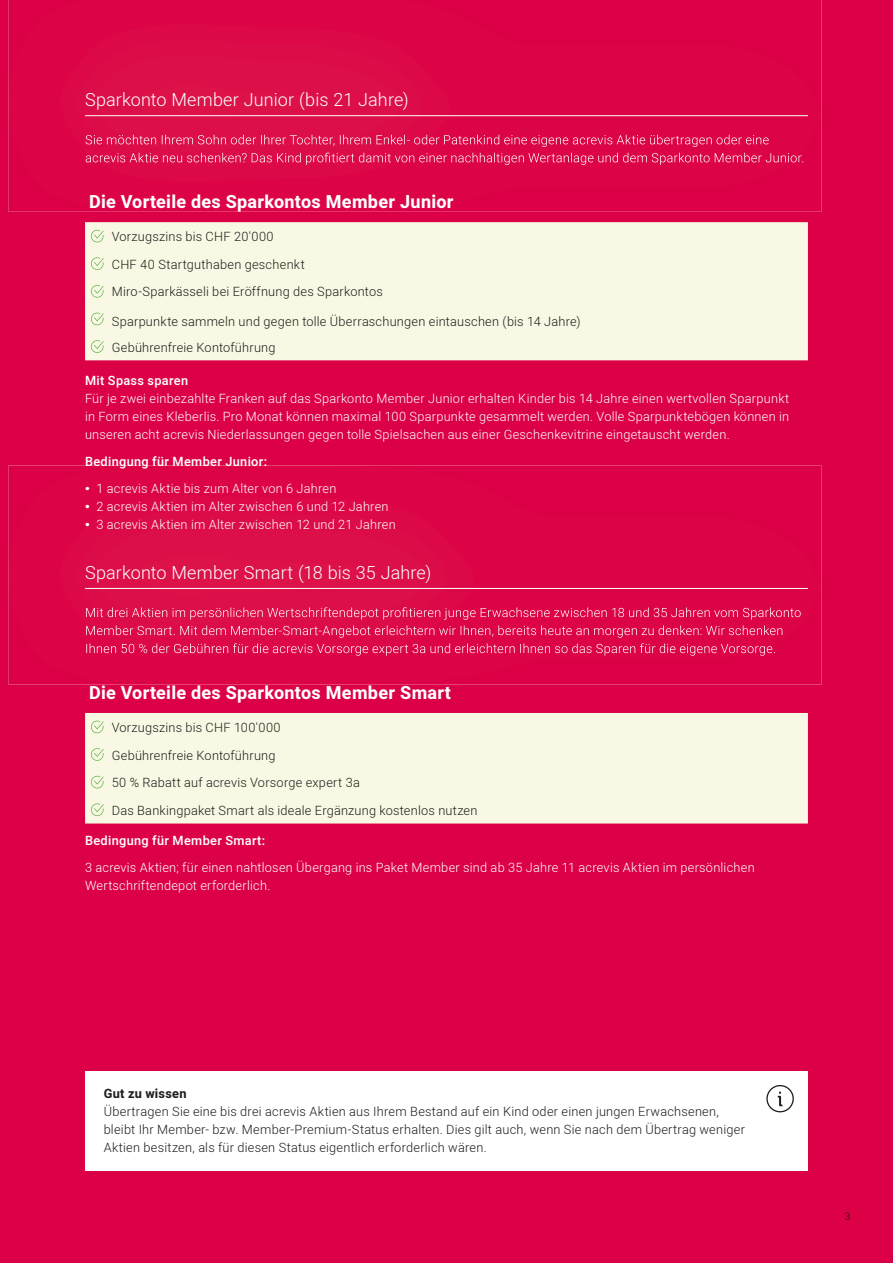
<style>
.page{position:relative;width:893px;height:1263px;background:#dc0047}
.page>*{position:absolute;margin:0;border:0;box-sizing:border-box;transform-origin:0 0}
.t1{font:700 18px "Heebo";letter-spacing:.015em;color:#fff}
.t2{font:300 18px "Heebo";letter-spacing:.005em;color:#fff}
.t3{font:300 12.75px/27.6px "Heebo";letter-spacing:.02em;color:#1d1d1b}
.t4{font:300 12.75px/18px "Heebo";letter-spacing:.02em;color:#fff;text-align:justify}
.t5{font:500 12.75px "Heebo";letter-spacing:.025em;color:#fff}
.t6{font:700 12.75px "Heebo";letter-spacing:.025em;color:#1d1d1b}
.t7{font:300 10.5px "Heebo";color:#1d1d1b}
.s1{font-family:"Ubuntu";font-weight:500}
</style>
<div class="page">
<svg style="left:845px;top:1213px;width:5px;height:7px"></svg>
<img style="left:8px;top:0;width:814px;height:212px">
<img style="left:86px;top:135px;width:683px;height:12px">
<img style="left:86px;top:153px;width:718px;height:12px">
<hr style="left:85px;top:115px;width:723px;height:1px;background:#fff">
<img style="left:8px;top:465px;width:814px;height:219px">
<img style="left:86px;top:607px;width:715px;height:13px">
<img style="left:86px;top:625px;width:697px;height:13px">
<img style="left:86px;top:643px;width:690px;height:13px">
<hr style="left:85px;top:588px;width:723px;height:1px;background:#fff">
<div style="left:85px;top:1071px;width:723px;height:99px;background:#fff"></div>
<svg style="left:766px;top:1085px;width:28px;height:27px"></svg>
<div style="left:85px;top:222px;width:723px;height:138px;background:#f8f8e4"></div>
<svg style="left:91px;top:230px;width:13px;height:12px"></svg>
<svg style="left:91px;top:257px;width:13px;height:13px"></svg>
<svg style="left:91px;top:285px;width:13px;height:13px"></svg>
<svg style="left:91px;top:313px;width:13px;height:12px"></svg>
<svg style="left:91px;top:340px;width:13px;height:13px"></svg>
<div style="left:85px;top:713px;width:723px;height:110px;background:#f8f8e4"></div>
<svg style="left:91px;top:721px;width:13px;height:12px"></svg>
<svg style="left:91px;top:748px;width:13px;height:13px"></svg>
<svg style="left:91px;top:776px;width:13px;height:12px"></svg>
<svg style="left:91px;top:803px;width:13px;height:13px"></svg>
<h1 class="t2" style="left:85px;top:87px;width:325px">Sparkonto Member Junior (bis 21 Jahre)</h1>
<h1 class="t1" style="left:89px;top:189px;width:366px">Die Vorteile des Sparkontos Member Junior</h1>
<p class="t3" style="left:112px;top:222px;width:273px">Vorzugszins bis CHF 20'000<br>CHF 40 Startguthaben geschenkt<br>Miro-Sparkässeli bei Eröffnung des Sparkontos</p>
<p class="t3" style="left:112px;top:308px;width:470px;line-height:26.1px">Sparpunkte sammeln und gegen tolle Überraschungen eintauschen (bis 14 Jahre)<br>Gebührenfreie Kontoführung</p>
<p class="t5" style="left:85px;top:372px;width:105px">Mit Spass sparen</p>
<p class="t4" style="left:85px;top:389px;width:706px">Für je zwei einbezahlte Franken auf das Sparkonto Member Junior erhalten Kinder bis 14 Jahre einen wertvollen Sparpunkt in Form eines Kleberlis. Pro Monat können maximal 100 Sparpunkte gesammelt werden. Volle Sparpunktebögen können in unseren acht acrevis Niederlassungen gegen tolle Spielsachen aus einer Geschenkevitrine eingetauscht werden.</p>
<p class="t5" style="left:85px;top:453px;width:184px">Bedingung für Member Junior:</p>
<p class="t4" style="left:85px;top:479px;width:253px"><span class="s1">•</span> 1 acrevis Aktie bis zum Alter von 6 Jahren</p>
<p class="t4" style="left:85px;top:497px;width:305px"><span class="s1">•</span> 2 acrevis Aktien im Alter zwischen 6 und 12 Jahren</p>
<p class="t4" style="left:85px;top:515px;width:312px"><span class="s1">•</span> 3 acrevis Aktien im Alter zwischen 12 und 21 Jahren</p>
<h1 class="t2" style="left:85px;top:560px;width:348px">Sparkonto Member Smart (18 bis 35 Jahre)</h1>
<h1 class="t1" style="left:89px;top:680px;width:363px">Die Vorteile des Sparkontos Member Smart</h1>
<p class="t3" style="left:112px;top:713px;width:367px">Vorzugszins bis CHF 100'000<br>Gebührenfreie Kontoführung<br>50 % Rabatt auf acrevis Vorsorge expert 3a<br>Das Bankingpaket Smart als ideale Ergänzung kostenlos nutzen</p>
<p class="t5" style="left:85px;top:832px;width:182px">Bedingung für Member Smart:</p>
<p class="t4" style="left:85px;top:858px;width:671px">3 acrevis Aktien; für einen nahtlosen Übergang ins Paket Member sind ab 35 Jahre 11 acrevis Aktien im persönlichen<br>Wertschriftendepot erforderlich.</p>
<p class="t6" style="left:104px;top:1085px;width:85px">Gut zu wissen</p>
<p class="t3" style="left:104px;top:1102px;width:643px;line-height:18px">Übertragen Sie eine bis drei acrevis Aktien aus Ihrem Bestand auf ein Kind oder einen jungen Erwachsenen, bleibt Ihr Member- bzw. Member-Premium-Status erhalten. Dies gilt auch, wenn Sie nach dem Übertrag weniger<br>Aktien besitzen, als für diesen Status eigentlich erforderlich wären.</p>
<p class="t7" style="left:845px;top:1209px;width:7px">3</p>
</div>
